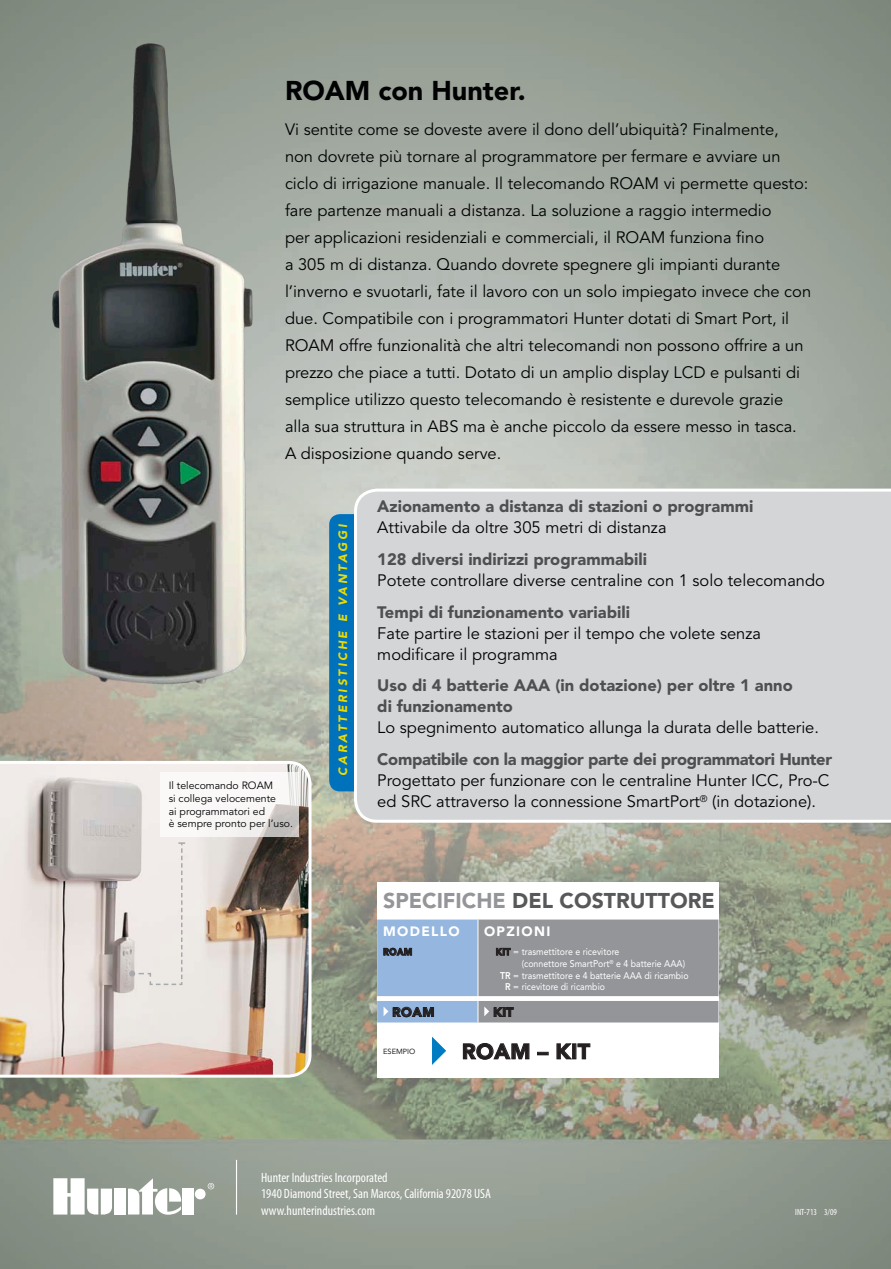
<style>
.page{position:relative;width:891px;height:1269px;background:#fff}
.page>*{position:absolute;margin:0;border:0;box-sizing:border-box;transform-origin:0 0}
.BR_Head{font:900 27px "Avenir";color:#010203}
.t1{font:900 21.3px "Avenir";color:#57585a}
.t2{font:900 21.3px "Avenir";letter-spacing:.02em;color:#231f20}
.BR_Copy{font:16.5px/27px "Avenir";color:#010203}
.BR_Copy_Bullet_copy{font:16.5px/21px "Avenir";color:#010203}
.BR_Copy_Bullet_copy-2{font:900 16.5px/21px "Avenir";color:#4d4f51}
.t3{font:condensed 13.5px "Myriad Pro";color:#fff}
.t4{font:900 13.5px "Avenir";letter-spacing:.1em;color:#fff}
.t5{font:900 12.75px "Avenir";letter-spacing:.05em;color:#231f20}
.BR_Call_Out{font:italic 900 12px "Avenir";letter-spacing:.215em;color:#ebdb01}
.BR_Captions{font:10.5px/12.6px "Avenir";color:#010203}
.t6{font:9.75px/11.7px "Avenir";color:#fff;scale:.9 1}
.t7{font:900 9.75px "Avenir";color:#231f20;scale:.9 1}
.t8{font:condensed 9px "Myriad Pro";color:#fff}
.t9{font:7.5px "Avenir";color:#231f20}
.s1{font-weight:400;color:#010203}
.s2{font-weight:900;color:#4d4f51}
.s3{color:#939598}
.s4{font-weight:900;color:#231f20}
.s5{font-weight:800}
</style>
<div class="page">
<img style="left:0;top:0;width:891px;height:1269px">
<img style="left:0;top:761px;width:312px;height:317px">
<svg style="left:160px;top:773px;width:139px;height:64px"></svg>
<div style="left:329px;top:514px;width:44px;height:277px;background:#0072bc;border-radius:11px"></div>
<div style="left:354px;top:489px;width:537px;height:334px;background:#d4d5d7"></div>
<svg style="left:129px;top:842px;width:56px;height:144px;background:#e9e4e1"></svg>
<div style="left:377px;top:883px;width:341px;height:195px;background:#fff"></div>
<svg style="left:432px;top:1036px;width:15px;height:29px"></svg>
<svg style="left:463px;top:1043px;width:66px;height:17px"></svg>
<svg style="left:537px;top:1052px;width:11px;height:3px"></svg>
<svg style="left:557px;top:1043px;width:15px;height:16px"></svg>
<div style="left:572px;top:1044px;width:4px;height:15px;border:1px solid #231f20"></div>
<svg style="left:578px;top:1043px;width:12px;height:16px"></svg>
<svg style="left:377px;top:920px;width:341px;height:103px;background:#98a2af"></svg>
<svg style="left:208px;top:1183px;width:6px;height:6px"></svg>
<div style="left:114px;top:1189px;width:12px;height:26px;background:#fff"></div>
<div style="left:195px;top:1189px;width:11px;height:10px;background:#fff;border-radius:50%"></div>
<div style="left:183px;top:1189px;width:11px;height:26px;background:#fff"></div>
<svg style="left:128px;top:1178px;width:53px;height:37px"></svg>
<svg style="left:53px;top:1178px;width:59px;height:37px"></svg>
<hr style="left:236px;top:1160px;width:1px;height:55px;background:#fff">
<img style="left:7px;top:19px;width:363px;height:705px">
<p class="BR_Head" style="left:285px;top:74px;width:242px">ROAM con Hunter.</p>
<p class="BR_Copy" style="left:285px;top:116px;width:528px">Vi sentite come se doveste avere il dono dell’ubiquità? Finalmente,<br>non dovrete più tornare al programmatore per fermare e avviare un ciclo di irrigazione manuale. Il telecomando ROAM vi permette questo: fare partenze manuali a distanza. La soluzione a raggio intermedio<br>per applicazioni residenziali e commerciali, il ROAM funziona fino<br>a 305 m di distanza. Quando dovrete spegnere gli impianti durante l’inverno e svuotarli, fate il lavoro con un solo impiegato invece che con due. Compatibile con i programmatori Hunter dotati di Smart Port, il ROAM offre funzionalità che altri telecomandi non possono offrire a un prezzo che piace a tutti. Dotato di un amplio display LCD e pulsanti di semplice utilizzo questo telecomando è resistente e durevole grazie alla sua struttura in ABS ma è anche piccolo da essere messo in tasca.<br>A disposizione quando serve.</p>
<p class="BR_Captions" style="left:169px;top:780px;width:126px">Il telecomando ROAM<br>si collega velocemente<br>ai programmatori ed<br>è sempre pronto per l’uso.</p>
<p class="BR_Call_Out" style="left:336px;top:776px;width:253px;rotate:-90deg">CARATTERISTICHE E VANTAGGI</p>
<p class="BR_Copy_Bullet_copy-2" style="left:377px;top:496px;width:378px">Azionamento a distanza di stazioni o programmi<br><span class="s1">Attivabile da oltre 305 metri di distanza</span></p>
<p class="BR_Copy_Bullet_copy" style="left:377px;top:549px;width:449px"><span class="s2">128 diversi indirizzi programmabili<br></span>Potete controllare diverse centraline con 1 solo telecomando</p>
<p class="BR_Copy_Bullet_copy" style="left:377px;top:602px;width:385px"><span class="s2">Tempi di funzionamento variabili<br></span>Fate partire le stazioni per il tempo che volete senza modificare il programma</p>
<p class="BR_Copy_Bullet_copy-2" style="left:377px;top:675px;width:443px">Uso di 4 batterie AAA (in dotazione) per oltre 1 anno<br>di funzionamento<br><span class="s1">Lo spegnimento automatico allunga la durata delle batterie.</span></p>
<p class="BR_Copy_Bullet_copy" style="left:377px;top:750px;width:456px"><span class="s2">Compatibile con la maggior parte dei programmatori Hunter<br></span>Progettato per funzionare con le centraline Hunter ICC, Pro-C ed SRC attraverso la connessione SmartPort<sup>®</sup> (in dotazione).</p>
<p class="t1" style="left:383px;top:887px;width:333px"><span class="s3">SPECIFICHE</span> DEL COSTRUTTORE</p>
<p class="t4" style="left:383px;top:923px;width:78px">MODELLO</p>
<p class="t4" style="left:484px;top:923px;width:68px">OPZIONI</p>
<p class="t7" style="left:383px;top:946px;width:34px">ROAM</p>
<p class="t6" style="left:496px;top:946px;width:139px"><span class="s4">KIT</span> = trasmettitore e ricevitore</p>
<p class="t6" style="left:505px;top:969px;width:205px;text-indent:-5px"><span class="s5">TR</span> = trasmettitore e 4 batterie AAA di ricambio<br><span class="s5">R</span> = ricevitore di ricambio</p>
<p class="t6" style="left:522px;top:958px;width:183px">(connettore SmartPort<sup>®</sup> e 4 batterie AAA)</p>
<p class="t5" style="left:392px;top:1004px;width:44px">ROAM</p>
<p class="t5" style="left:493px;top:1004px;width:22px">KIT</p>
<p class="t9" style="left:383px;top:1047px;width:34px">ESEMPIO</p>
<p class="t2" style="left:462px;top:1039px;width:130px">ROAM – KIT</p>
<p class="t3" style="left:261px;top:1170px;width:128px">Hunter Industries Incorporated</p>
<p class="t3" style="left:261px;top:1186px;width:231px">1940 Diamond Street, San Marcos, California 92078 USA</p>
<p class="t3" style="left:261px;top:1202px;width:115px">www.hunterindustries.com</p>
<p class="t8" style="left:795px;top:1207px;width:43px">INT-713 3/09</p>
</div>
